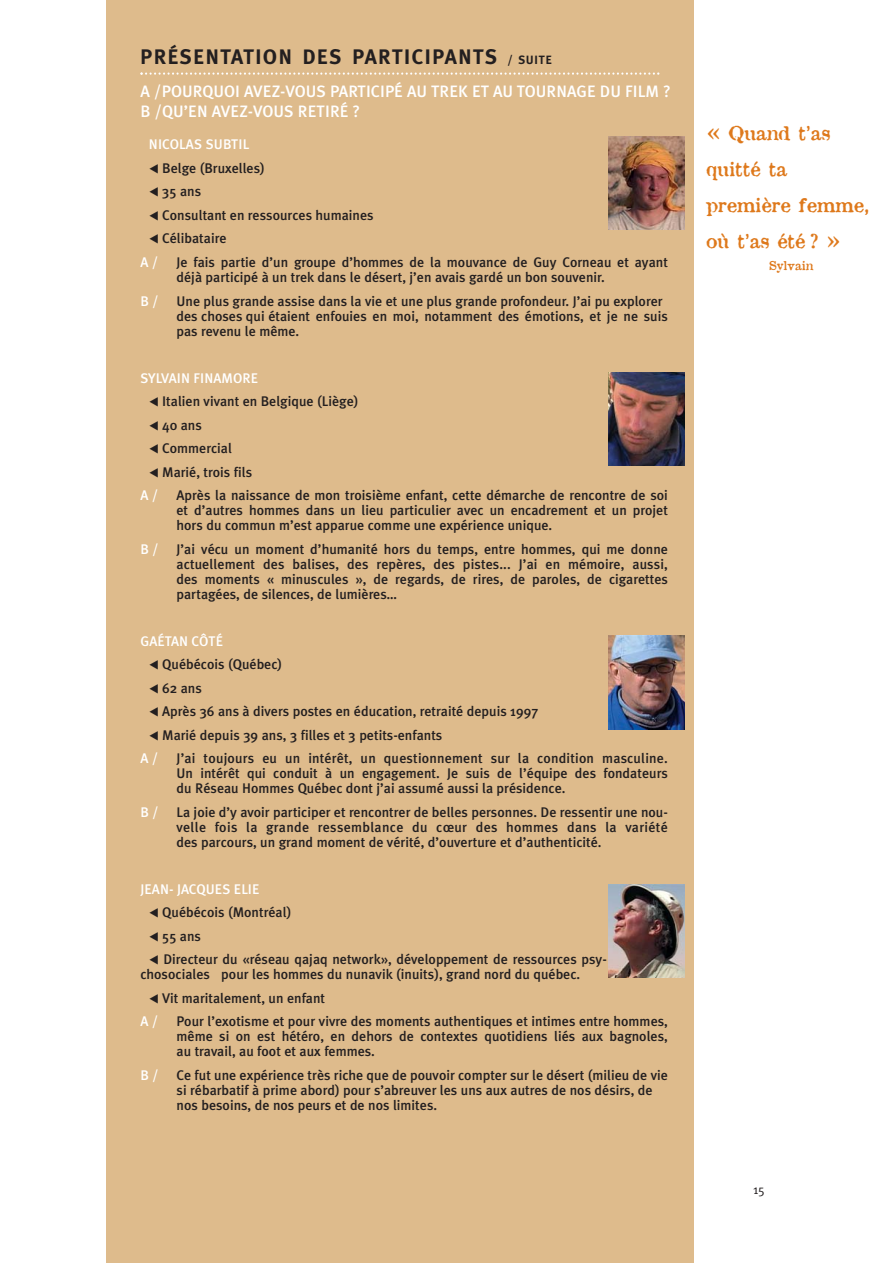
<style>
.page{position:relative;width:893px;height:1263px;background:#fff}
.page>*{position:absolute;margin:0;border:0;box-sizing:border-box;transform-origin:0 0}
.t1{font:700 21px "Meta";letter-spacing:.08em;color:#231f20}
.t2{font:18.75px/36px "Attic";color:#de791c}
.t3{font:500 16.5px/19.5px "Meta Plus";color:#fff}
.t4{font:500 13.95px/15px "Meta Plus";color:#231f20;text-align:justify}
.t5{font:500 13.95px "Meta Plus";color:#fff}
.t6{font:12.75px "Meta Plus Normal";color:#231f20}
.t7{font:12px "Attic";color:#de791c}
.s1{font-size:12px}
.s2{font-family:"Abacus Three SSK";font-weight:400;font-size:12px}
.s3{color:#fff}
.s4{font-size:24px}
</style>
<div class="page">
<div style="left:106px;top:0;width:587px;height:1263px;background:#debb8c"></div>
<svg style="left:140px;top:72px;width:519px;height:3px"></svg>
<img style="left:608px;top:136px;width:77px;height:94px">
<img style="left:608px;top:372px;width:77px;height:94px">
<img style="left:608px;top:636px;width:77px;height:93px">
<img style="left:608px;top:884px;width:77px;height:94px">
<h1 class="t1" style="left:140px;top:49px;width:413px">PRÉSENTATION DES PARTICIPANTS <span class="s1">/ SUITE</span></h1>
<p class="t3" style="left:140px;top:83px;width:532px">A /POURQUOI AVEZ-VOUS PARTICIPÉ AU TREK ET AU TOURNAGE DU FILM ?<br>B /QU’EN AVEZ-VOUS RETIRÉ ?</p>
<p class="t5" style="left:149px;top:139px;width:102px">NICOLAS SUBTIL</p>
<p class="t4" style="left:149px;top:161px;width:117px"><span class="s2">F</span> Belge (Bruxelles)</p>
<p class="t4" style="left:149px;top:185px;width:54px"><span class="s2">F</span> 35 ans</p>
<p class="t4" style="left:149px;top:208px;width:226px"><span class="s2">F</span> Consultant en ressources humaines</p>
<p class="t4" style="left:149px;top:232px;width:79px"><span class="s2">F</span> Célibataire</p>
<p class="t5" style="left:140px;top:257px;width:19px">A /</p>
<p class="t4" style="left:176px;top:255px;width:493px">Je fais partie d’un groupe d’hommes de la mouvance de Guy Corneau et ayant déjà participé à un trek dans le désert, j’en avais gardé un bon souvenir.</p>
<p class="t5" style="left:140px;top:295px;width:20px">B /</p>
<p class="t4" style="left:176px;top:294px;width:493px;text-align:left">Une plus grande assise dans la vie et une plus grande profondeur. J’ai pu explorer des choses qui étaient enfouies en moi, notamment des émotions, et je ne suis pas revenu le même.</p>
<p class="t5" style="left:140px;top:372px;width:119px">SYLVAIN FINAMORE</p>
<p class="t4" style="left:149px;top:395px;width:211px"><span class="s2">F</span> Italien vivant en Belgique (Liège)</p>
<p class="t4" style="left:149px;top:418px;width:54px"><span class="s2">F</span> 40 ans</p>
<p class="t4" style="left:149px;top:442px;width:85px"><span class="s2">F</span> Commercial</p>
<p class="t4" style="left:149px;top:465px;width:105px"><span class="s2">F</span> Marié, trois fils</p>
<p class="t5" style="left:140px;top:490px;width:19px">A /</p>
<p class="t4" style="left:176px;top:489px;width:493px">Après la naissance de mon troisième enfant, cette démarche de rencontre de soi et d’autres hommes dans un lieu particulier avec un encadrement et un projet hors du commun m’est apparue comme une expérience unique.</p>
<p class="t5" style="left:140px;top:543px;width:20px">B /</p>
<p class="t4" style="left:176px;top:542px;width:493px">J’ai vécu un moment d’humanité hors du temps, entre hommes, qui me donne actuellement des balises, des repères, des pistes... J’ai en mémoire, aussi, des moments « minuscules », de regards, de rires, de paroles, de cigarettes partagées, de silences, de lumières…</p>
<p class="t5" style="left:140px;top:635px;width:84px">GAÉTAN CÔTÉ</p>
<p class="t4" style="left:149px;top:658px;width:135px"><span class="s2">F</span> Québécois (Québec)</p>
<p class="t4" style="left:149px;top:681px;width:55px"><span class="s2">F</span> 62 ans</p>
<p class="t4" style="left:149px;top:705px;width:391px"><span class="s2">F</span> Après 36 ans à divers postes en éducation, retraité depuis 1997</p>
<p class="t4" style="left:149px;top:728px;width:295px"><span class="s2">F</span> Marié depuis 39 ans, 3 filles et 3 petits-enfants</p>
<p class="t5" style="left:140px;top:753px;width:19px">A /</p>
<p class="t4" style="left:176px;top:752px;width:493px">J’ai toujours eu un intérêt, un questionnement sur la condition masculine.<br>Un intérêt qui conduit à un engagement. Je suis de l’équipe des fondateurs du Réseau Hommes Québec dont j’ai assumé aussi la présidence.</p>
<p class="t5" style="left:140px;top:806px;width:20px">B /</p>
<p class="t4" style="left:176px;top:805px;width:493px">La joie d’y avoir participer et rencontrer de belles personnes. De ressentir une nou&shy;velle fois la grande ressemblance du cœur des hommes dans la variété des parcours, un grand moment de vérité, d’ouverture et d’authenticité.</p>
<p class="t4" style="left:149px;top:878px;width:459px;line-height:23.5px;text-align:left;text-indent:-9px"><span class="s3">JEAN- JACQUES ELIE<br></span><span class="s2">F</span> Québécois (Montréal)<br><span class="s2">F</span> 55 ans<br><span class="s2">F</span> Directeur du «réseau qajaq network», développement de ressources psy-</p>
<p class="t4" style="left:140px;top:968px;width:441px">chosociales pour les hommes du nunavik (inuits), grand nord du québec.</p>
<p class="t4" style="left:149px;top:991px;width:178px"><span class="s2">F</span> Vit maritalement, un enfant</p>
<p class="t5" style="left:140px;top:1016px;width:19px">A /</p>
<p class="t4" style="left:176px;top:1015px;width:493px">Pour l’exotisme et pour vivre des moments authentiques et intimes entre hommes, même si on est hétéro, en dehors de contextes quotidiens liés aux bagnoles, au travail, au foot et aux femmes.</p>
<p class="t5" style="left:140px;top:1069px;width:20px">B /</p>
<p class="t4" style="left:176px;top:1068px;width:493px;text-align:left">Ce fut une expérience très riche que de pouvoir compter sur le désert (milieu de vie si rébarbatif à prime abord) pour s’abreuver les uns aux autres de nos désirs, de nos besoins, de nos peurs et de nos limites.</p>
<h2 class="t2" style="left:706px;top:117px;width:164px"><span class="s4">«</span> Quand t’as quitté ta première femme, où t’as été ? <span class="s4">»</span></h2>
<p class="t7" style="left:769px;top:261px;width:46px">Sylvain</p>
<p class="t6" style="left:753px;top:1185px;width:14px">15</p>
</div>
